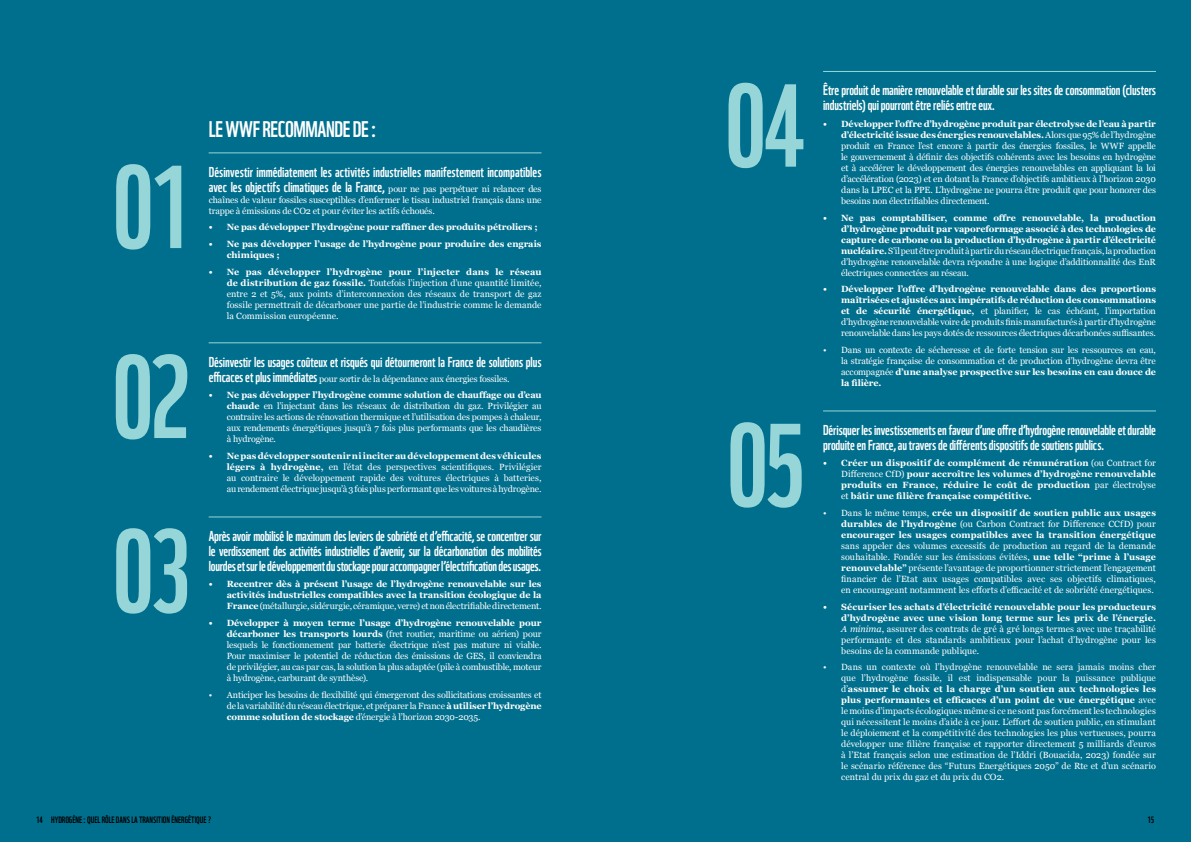
<style>
.page{position:relative;width:1191px;height:842px;background:#006f8d}
.page>*{position:absolute;margin:0;border:0;box-sizing:border-box;transform-origin:0 0}
.t1{font:114.4px "WWF";letter-spacing:-.045em;color:#96d6d9}
.t2{font:22px "WWF";letter-spacing:-.02em;color:#fff}
.t3{font:14px/15px "WWF";letter-spacing:-.005em;color:#fff}
.t4{font:9px/11px "Georgia";letter-spacing:-.005em;color:#fff;text-align:justify}
.t5{font:700 9px/11px "Georgia";letter-spacing:-.005em;color:#fff;text-align:justify}
.t6{font:9px "WWF";color:#000}
.s1{font-family:"Georgia";font-size:9px}
.s2{font-weight:700}
.s3{font-family:"WWF";font-size:14px}
.s4{font-weight:400}
.s5{font-style:italic}
</style>
<div class="page">
<hr style="left:209px;top:152px;width:332px;height:1px;background:#96d6d9">
<hr style="left:823px;top:71px;width:333px;height:1px;background:#96d6d9">
<hr style="left:823px;top:410px;width:333px;height:1px;background:#96d6d9">
<hr style="left:209px;top:342px;width:332px;height:1px;background:#96d6d9">
<hr style="left:209px;top:516px;width:332px;height:1px;background:#96d6d9">
<h1 class="t1" style="left:112px;top:118px;width:81px">01</h1>
<h1 class="t1" style="left:112px;top:307px;width:81px">02</h1>
<h1 class="t1" style="left:112px;top:482px;width:81px">03</h1>
<h2 class="t2" style="left:209px;top:112px;width:169px">LE WWF RECOMMANDE DE :</h2>
<h3 class="t3" style="left:209px;top:163px;width:334px">Désinvestir immédiatement les activités industrielles manifestement incompatibles avec les objectifs climatiques de la France, <span class="s1">pour ne pas perpétuer ni relancer des</span></h3>
<p class="t4" style="left:209px;top:194px;width:334px">chaînes de valeur fossiles susceptibles d’enfermer le tissu industriel français dans une trappe à émissions de CO2 et pour éviter les actifs échoués.</p>
<p class="t5" style="left:209px;top:221px;width:330px">• Ne pas développer l’hydrogène pour raffiner des produits pétroliers ;</p>
<p class="t5" style="left:227px;top:238px;width:316px;text-indent:-18px">• Ne pas développer l’usage de l’hydrogène pour produire des engrais chimiques ;</p>
<p class="t4" style="left:227px;top:266px;width:316px;text-indent:-18px"><span class="s2">• Ne pas développer l’hydrogène pour l’injecter dans le réseau de distribution de gaz fossile.</span> Toutefois l’injection d’une quantité limitée, entre 2 et 5%, aux points d’interconnexion des réseaux de transport de gaz fossile permettrait de décarboner une partie de l’industrie comme le demande la Commission européenne.</p>
<h3 class="t3" style="left:209px;top:353px;width:334px">Désinvestir les usages coûteux et risqués qui détourneront la France de solutions plus</h3>
<p class="t4" style="left:209px;top:373px;width:302px"><span class="s3">efficaces et plus immédiates</span> pour sortir de la dépendance aux énergies fossiles.</p>
<p class="t4" style="left:227px;top:389px;width:316px;text-indent:-18px"><span class="s2">• Ne pas développer l’hydrogène comme solution de chauffage ou d’eau chaude</span> en l’injectant dans les réseaux de distribution du gaz. Privilégier au contraire les actions de rénovation thermique et l’utilisation des pompes à chaleur, aux rendements énergétiques jusqu’à 7 fois plus performants que les chaudières à hydrogène.</p>
<p class="t4" style="left:227px;top:450px;width:316px;text-indent:-18px"><span class="s2">• Ne pas développer soutenir ni inciter au développement des véhicules légers à hydrogène,</span> en l’état des perspectives scientifiques. Privilégier au contraire le développement rapide des voitures électriques à batteries, au rendement électrique jusqu’à 3 fois plus performant que les voitures à hydrogène.</p>
<p class="t3" style="left:209px;top:527px;width:334px;text-align:justify">Après avoir mobilisé le maximum des leviers de sobriété et d’efficacité, se concentrer sur le verdissement des activités industrielles d’avenir, sur la décarbonation des mobilités lourdes et sur le développement du stockage pour accompagner l’électrification des usages.</p>
<p class="t5" style="left:227px;top:578px;width:316px;text-indent:-18px">• Recentrer dès à présent l’usage de l’hydrogène renouvelable sur les activités industrielles compatibles avec la transition écologique de la France <span class="s4">(métallurgie, sidérurgie, céramique, verre) et non électrifiable directement.</span></p>
<p class="t4" style="left:227px;top:617px;width:316px;text-indent:-18px"><span class="s2">• Développer à moyen terme l’usage d’hydrogène renouvelable pour décarboner les transports lourds</span> (fret routier, maritime ou aérien) pour lesquels le fonctionnement par batterie électrique n’est pas mature ni viable.<br>Pour maximiser le potentiel de réduction des émissions de GES, il conviendra de privilégier, au cas par cas, la solution la plus adaptée (pile à combustible, moteur à hydrogène, carburant de synthèse).</p>
<p class="t4" style="left:227px;top:689px;width:316px;text-indent:-18px">• Anticiper les besoins de flexibilité qui émergeront des sollicitations croissantes et de la variabilité du réseau électrique, et préparer la France <span class="s2">à utiliser l’hydrogène comme solution de stockage</span> d’énergie à l’horizon 2030-2035.</p>
<h1 class="t1" style="left:724px;top:36px;width:83px">04</h1>
<h1 class="t1" style="left:726px;top:376px;width:81px">05</h1>
<h3 class="t3" style="left:823px;top:81px;width:334px">Être produit de manière renouvelable et durable sur les sites de consommation (clusters industriels) qui pourront être reliés entre eux.</h3>
<p class="t4" style="left:841px;top:118px;width:316px;text-indent:-18px"><span class="s2">• Développer l’offre d’hydrogène produit par électrolyse de l’eau à partir d’électricité issue des énergies renouvelables.</span> Alors que 95% de l’hydrogène produit en France l’est encore à partir des énergies fossiles, le WWF appelle le gouvernement à définir des objectifs cohérents avec les besoins en hydrogène et à accélérer le développement des énergies renouvelables en appliquant la loi d’accélération (2023) et en dotant la France d’objectifs ambitieux à l’horizon 2030 dans la LPEC et la PPE. L’hydrogène ne pourra être produit que pour honorer des besoins non électrifiables directement.</p>
<p class="t5" style="left:841px;top:211px;width:316px;text-indent:-18px">• Ne pas comptabiliser, comme offre renouvelable, la production d’hydrogène produit par vaporeformage associé à des technologies de capture de carbone ou la production d’hydrogène à partir d’électricité nucléaire. <span class="s4">S’il peut être produit à partir du réseau électrique français, la production d’hydrogène renouvelable devra répondre à une logique d’additionnalité des EnR électriques connectées au réseau.</span></p>
<p class="t4" style="left:841px;top:283px;width:316px;text-indent:-18px"><span class="s2">• Développer l’offre d’hydrogène renouvelable dans des proportions maîtrisées et ajustées aux impératifs de réduction des consommations et de sécurité énergétique,</span> et planifier, le cas échéant, l’importation d’hydrogène renouvelable voire de produits finis manufacturés à partir d’hydrogène renouvelable dans les pays dotés de ressources électriques décarbonées suffisantes.</p>
<p class="t4" style="left:841px;top:344px;width:316px;text-indent:-18px">• Dans un contexte de sécheresse et de forte tension sur les ressources en eau, la stratégie française de consommation et de production d’hydrogène devra être accompagnée <span class="s2">d’une analyse prospective sur les besoins en eau douce de la filière.</span></p>
<h3 class="t3" style="left:823px;top:421px;width:334px">Dérisquer les investissements en faveur d’une offre d’hydrogène renouvelable et durable produite en France, au travers de différents dispositifs de soutiens publics.</h3>
<p class="t5" style="left:841px;top:457px;width:316px;text-indent:-18px">• Créer un dispositif de complément de rémunération <span class="s4">(ou Contract for Difference CfD)</span> pour accroître les volumes d’hydrogène renouvelable produits en France, réduire le coût de production <span class="s4">par électrolyse et</span> bâtir une filière française compétitive.</p>
<p class="t5" style="left:841px;top:507px;width:316px;text-indent:-18px"><span class="s4">• Dans le même temps,</span> crée un dispositif de soutien public aux usages durables de l’hydrogène <span class="s4">(ou Carbon Contract for Difference CCfD) pour </span>encourager les usages compatibles avec la transition énergétique</p>
<p class="t4" style="left:841px;top:540px;width:316px">sans appeler des volumes excessifs de production au regard de la demande souhaitable. Fondée sur les émissions évitées, <span class="s2">une telle “prime à l’usage renouvelable”</span> présente l’avantage de proportionner strictement l’engagement financier de l’Etat aux usages compatibles avec ses objectifs climatiques, en encourageant notamment les efforts d’efficacité et de sobriété énergétiques.</p>
<p class="t4" style="left:841px;top:601px;width:316px;text-indent:-18px"><span class="s2">• Sécuriser les achats d’électricité renouvelable pour les producteurs d’hydrogène avec une vision long terme sur les prix de l’énergie.<br></span><span class="s5">A minima</span>, assurer des contrats de gré à gré longs termes avec une traçabilité performante et des standards ambitieux pour l’achat d’hydrogène pour les besoins de la commande publique.</p>
<p class="t4" style="left:841px;top:661px;width:316px;text-indent:-18px">• Dans un contexte où l’hydrogène renouvelable ne sera jamais moins cher que l’hydrogène fossile, il est indispensable pour la puissance publique d’<span class="s2">assumer le choix et la charge d’un soutien aux technologies les plus performantes et efficaces d’un point de vue énergétique</span> avec le moins d’impacts écologiques même si ce ne sont pas forcément les technologies qui nécessitent le moins d’aide à ce jour. L’effort de soutien public, en stimulant le déploiement et la compétitivité des technologies les plus vertueuses, pourra développer une filière française et rapporter directement 5 milliards d’euros à l’Etat français selon une estimation de l’Iddri (Bouacida, 2023) fondée sur le scénario référence des “Futurs Energétiques 2050” de Rte et d’un scénario central du prix du gaz et du prix du CO2.</p>
<p class="t6" style="left:36px;top:813px;width:176px">14 HYDROGÈNE : QUEL RÔLE DANS LA TRANSITION ÉNERGÉTIQUE ?</p>
<p class="t6" style="left:1147px;top:813px;width:8px">15</p>
</div>
